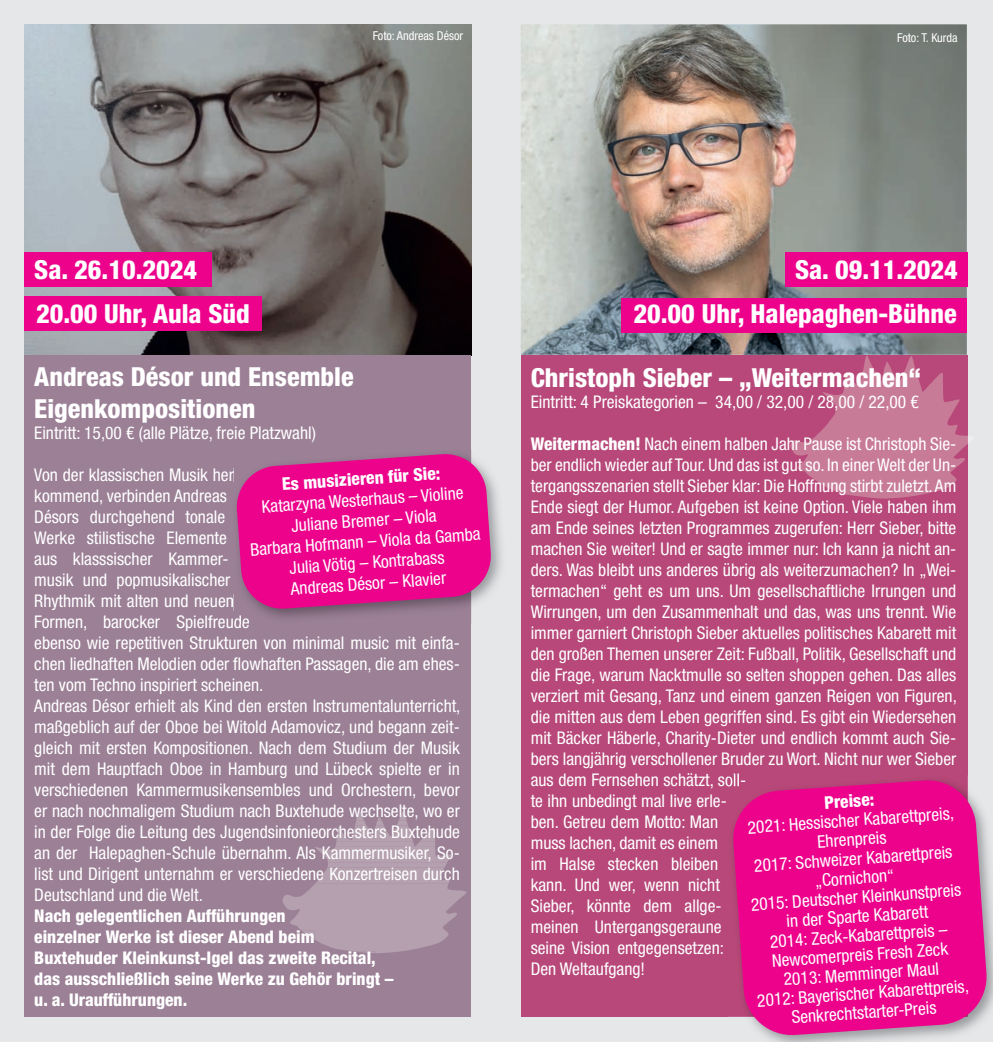
<style>
.page{position:relative;width:993px;height:1042px;background:#fff}
.page>*{position:absolute;margin:0;border:0;box-sizing:border-box;transform-origin:0 0}
.t1{font:800 condensed 26.25px/44.1px "Helvetica Neue LT";color:#fff}
.t2{font:condensed 17.5px/21px "Helvetica Neue LT";color:#fff}
.t3{font:800 condensed 17.5px/21px "Helvetica Neue LT";color:#fff}
.t4{font:condensed 12.25px "Helvetica Neue LT";color:#fff}
.s1{font-weight:800}
</style>
<div class="page">
<div style="left:0;top:0;width:992px;height:1042px;background:#e6e7e9"></div>
<img style="left:24px;top:24px;width:447px;height:331px">
<div style="left:24px;top:355px;width:447px;height:661px;background:#9b8096"></div>
<div style="left:24px;top:253px;width:188px;height:34px;background:#ed028c"></div>
<div style="left:25px;top:296px;width:237px;height:34px;background:#ed028c"></div>
<svg style="left:282px;top:810px;width:185px;height:143px"></svg>
<img style="left:521px;top:24px;width:445px;height:331px">
<div style="left:785px;top:253px;width:182px;height:34px;background:#ed028c"></div>
<div style="left:621px;top:298px;width:345px;height:34px;background:#ed028c"></div>
<div style="left:520px;top:355px;width:447px;height:661px;background:#b74879"></div>
<svg style="left:790px;top:355px;width:178px;height:143px"></svg>
<img style="left:728px;top:776px;width:11px;height:11px">
<svg style="left:731px;top:779px;width:257px;height:258px;background:#e6148f"></svg>
<img style="left:233px;top:450px;width:268px;height:173px">
<img style="left:232px;top:615px;width:18px;height:8px">
<svg style="left:232px;top:453px;width:260px;height:157px;background:#e0168d"></svg>
<h1 class="t1" style="left:34px;top:247px;width:217px">Sa. 26.10.2024<br>20.00 Uhr, Aula Süd</h1>
<p class="t4" style="left:372px;top:29px;width:92px">Foto: Andreas Désor</p>
<p class="t4" style="left:896px;top:31px;width:62px">Foto: T. Kurda</p>
<h1 class="t1" style="left:633px;top:247px;width:326px;text-align:right">Sa. 09.11.2024<br>20.00 Uhr, Halepaghen-Bühne</h1>
<h1 class="t1" style="left:34px;top:361px;width:321px;line-height:31.5px">Andreas Désor und Ensemble<br>Eigenkompositionen</h1>
<p class="t2" style="left:34px;top:422px;width:283px">Eintritt: 15,00 € (alle Plätze, freie Platzwahl)</p>
<p class="t2" style="left:34px;top:464px;width:427px">Von der klassischen Musik her<br>kommend, verbinden Andreas<br>Désors durchgehend tonale<br>Werke stilistische Elemente<br>aus klasssischer Kammer-<br>musik und popmusikalischer<br>Rhythmik mit alten und neuen<br>Formen, barocker Spielfreude<br>ebenso wie repetitiven Strukturen von minimal music mit einfa&shy;chen liedhaften Melodien oder flowhaften Passagen, die am ehes&shy;ten vom Techno inspiriert scheinen.<br>Andreas Désor erhielt als Kind den ersten Instrumentalunterricht, maßgeblich auf der Oboe bei Witold Adamovicz, und begann zeit&shy;gleich mit ersten Kompositionen. Nach dem Studium der Musik mit dem Hauptfach Oboe in Hamburg und Lübeck spielte er in verschiedenen Kammermusikensembles und Orchestern, bevor</p>
<p class="t3" style="left:281px;top:473px;width:160px;rotate:-4deg">Es musizieren für Sie:</p>
<p class="t2" style="left:247px;top:497px;width:232px;text-align:center;rotate:-4deg">Katarzyna Westerhaus – Violine<br>Juliane Bremer – Viola<br>Barbara Hofmann – Viola da Gamba<br>Julia Vötig – Kontrabass<br>Andreas Désor – Klavier</p>
<p class="t2" style="left:34px;top:800px;width:427px;text-align:justify">er nach nochmaligem Studium nach Buxtehude wechselte, wo er in der Folge die Leitung des Jugendsinfonieorchesters Buxtehude an der Halepaghen-Schule übernahm. Als Kammermusiker, So&shy;list und Dirigent unternahm er verschiedene Konzertreisen durch</p>
<p class="t2" style="left:34px;top:884px;width:170px">Deutschland und die Welt.</p>
<p class="t3" style="left:34px;top:905px;width:253px">Nach gelegentlichen Aufführungen</p>
<p class="t3" style="left:34px;top:926px;width:343px">einzelner Werke ist dieser Abend beim<br>Buxtehuder Kleinkunst-Igel das zweite Recital,</p>
<p class="t3" style="left:34px;top:968px;width:361px">das ausschließlich seine Werke zu Gehör bringt – u. a. Uraufführungen.</p>
<h1 class="t1" style="left:530px;top:355px;width:391px">Christoph Sieber – „Weitermachen“</h1>
<p class="t2" style="left:530px;top:391px;width:389px">Eintritt: 4 Preiskategorien – 34,00 / 32,00 / 28,00 / 22,00 €</p>
<p class="t2" style="left:530px;top:433px;width:427px"><span class="s1">Weitermachen!</span> Nach einem halben Jahr Pause ist Christoph Sie&shy;ber endlich wieder auf Tour. Und das ist gut so. In einer Welt der Un&shy;tergangsszenarien stellt Sieber klar: Die Hoffnung stirbt zuletzt. Am Ende siegt der Humor. Aufgeben ist keine Option. Viele haben ihm am Ende seines letzten Programmes zugerufen: Herr Sieber, bitte machen Sie weiter! Und er sagte immer nur: Ich kann ja nicht an&shy;ders. Was bleibt uns anderes übrig als weiterzumachen? In „Wei&shy;termachen“ geht es um uns. Um gesellschaftliche Irrungen und Wirrungen, um den Zusammenhalt und das, was uns trennt. Wie immer garniert Christoph Sieber aktuelles politisches Kabarett mit den großen Themen unserer Zeit: Fußball, Politik, Gesellschaft und die Frage, warum Nacktmulle so selten shoppen gehen. Das alles verziert mit Gesang, Tanz und einem ganzen Reigen von Figuren, die mitten aus dem Leben gegriffen sind. Es gibt ein Wiedersehen mit Bäcker Häberle, Charity-Dieter und endlich kommt auch Sie&shy;bers langjährig verschollener Bruder zu Wort. Nicht nur wer Sieber aus dem Fernsehen schätzt, soll-<br>te ihn unbedingt mal live erle-<br>ben. Getreu dem Motto: Man<br>muss lachen, damit es einem<br>im Halse stecken bleiben<br>kann. Und wer, wenn nicht<br>Sieber, könnte dem allge-<br>meinen Untergangsgeraune<br>seine Vision entgegensetzen:<br>Den Weltaufgang!</p>
<p class="t3" style="left:823px;top:792px;width:52px;rotate:-4deg">Preise:</p>
<p class="t2" style="left:744px;top:818px;width:214px;line-height:19.2px;text-align:center;rotate:-4deg">2021: Hessischer Kabarettpreis,<br>Ehrenpreis<br>2017: Schweizer Kabarettpreis „Cornichon“<br>2015: Deutscher Kleinkunstpreis in der Sparte Kabarett<br>2014: Zeck-Kabarettpreis –<br>Newcomerpreis Fresh Zeck<br>2013: Memminger Maul<br>2012: Bayerischer Kabarettpreis,<br>Senkrechtstarter-Preis</p>
</div>
